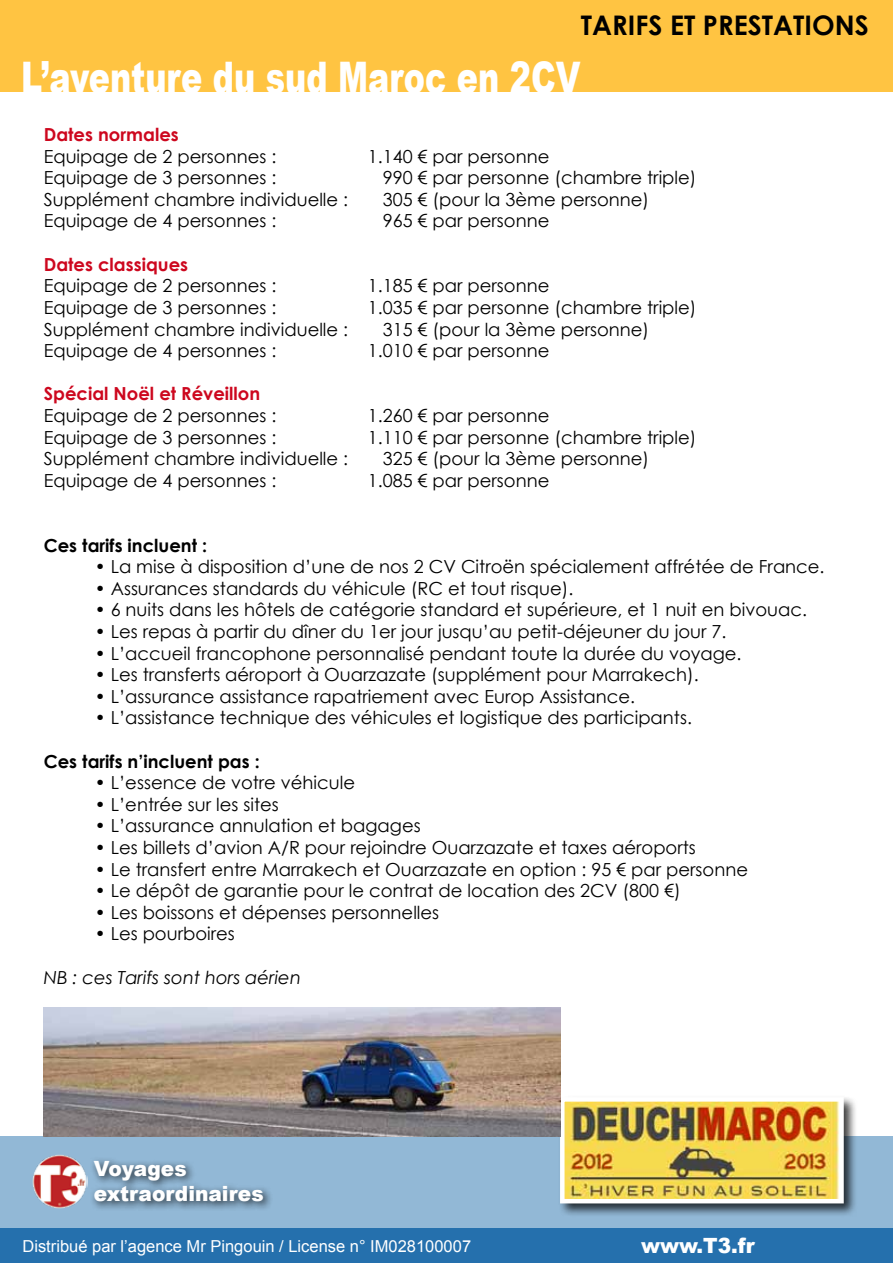
<style>
.page{position:relative;width:893px;height:1263px;background:#fff}
.page>*{position:absolute;margin:0;border:0;box-sizing:border-box;transform-origin:0 0}
.t1{font:900 43.5px "Arial";color:#fff;scale:.73 1}
.t2{font:700 27px "Century Gothic";color:#000}
.t3{font:900 21px/25.2px "Arial";color:#fff;scale:.96 1}
.t4{font:18px "Century Gothic";color:#000}
.t5{font:700 18px "Century Gothic";color:#cd071e}
.t6{font:700 18px "Century Gothic";color:#000}
.t7{font:italic 18px "Century Gothic";color:#000}
.t8{font:16.5px "Arial";color:#fff}
</style>
<div class="page">
<div style="left:0;top:1136px;width:893px;height:110px;background:#92b8d6"></div>
<div style="left:0;top:0;width:893px;height:92px;background:#ffc442"></div>
<div style="left:0;top:1229px;width:893px;height:34px;background:#2570ad"></div>
<div style="left:90px;top:1156px;width:184px;height:56px;background:#000;opacity:.75"></div>
<img style="left:32px;top:1154px;width:55px;height:55px">
<hr style="left:0;top:799px;width:1px;height:464px;background:#fff">
<div style="left:558px;top:1095px;width:300px;height:122px;background:#000;opacity:.75"></div>
<img style="left:565px;top:1102px;width:274px;height:96px">
<div style="left:560px;top:1097px;width:284px;height:106px;border:4px solid #fff"></div>
<img style="left:44px;top:1008px;width:516px;height:128px">
<h2 class="t2" style="left:581px;top:8px;width:289px">Tarifs et prestations</h2>
<h1 class="t1" style="left:21px;top:46px;width:767px">L’aventure du sud Maroc en 2CV</h1>
<p class="t5" style="left:44px;top:123px;width:137px">Dates normales</p>
<p class="t4" style="left:44px;top:145px;width:234px">Equipage de 2 personnes :</p>
<p class="t4" style="left:368px;top:145px;width:183px">1.140 € par personne</p>
<p class="t4" style="left:44px;top:167px;width:234px">Equipage de 3 personnes :</p>
<p class="t4" style="left:383px;top:167px;width:315px">990 € par personne (chambre triple)</p>
<p class="t4" style="left:44px;top:188px;width:306px">Supplément chambre individuelle :</p>
<p class="t4" style="left:383px;top:188px;width:268px">305 € (pour la 3ème personne)</p>
<p class="t4" style="left:44px;top:210px;width:234px">Equipage de 4 personnes :</p>
<p class="t4" style="left:383px;top:210px;width:168px">965 € par personne</p>
<p class="t5" style="left:44px;top:253px;width:146px">Dates classiques</p>
<p class="t4" style="left:44px;top:275px;width:234px">Equipage de 2 personnes :</p>
<p class="t4" style="left:368px;top:275px;width:183px">1.185 € par personne</p>
<p class="t4" style="left:44px;top:296px;width:234px">Equipage de 3 personnes :</p>
<p class="t4" style="left:368px;top:296px;width:330px">1.035 € par personne (chambre triple)</p>
<p class="t4" style="left:44px;top:318px;width:306px">Supplément chambre individuelle :</p>
<p class="t4" style="left:383px;top:318px;width:268px">315 € (pour la 3ème personne)</p>
<p class="t4" style="left:44px;top:340px;width:234px">Equipage de 4 personnes :</p>
<p class="t4" style="left:368px;top:340px;width:183px">1.010 € par personne</p>
<p class="t5" style="left:44px;top:382px;width:218px">Spécial N oël et Réveillon</p>
<p class="t4" style="left:44px;top:404px;width:234px">Equipage de 2 personnes :</p>
<p class="t4" style="left:368px;top:404px;width:183px">1.260 € par personne</p>
<p class="t4" style="left:44px;top:426px;width:234px">Equipage de 3 personnes :</p>
<p class="t4" style="left:368px;top:426px;width:330px">1.110 € par personne (chambre triple)</p>
<p class="t4" style="left:44px;top:448px;width:306px">Supplément chambre individuelle :</p>
<p class="t4" style="left:383px;top:448px;width:268px">325 € (pour la 3ème personne)</p>
<p class="t4" style="left:44px;top:469px;width:234px">Equipage de 4 personnes :</p>
<p class="t4" style="left:368px;top:469px;width:183px">1.085 € par personne</p>
<p class="t6" style="left:44px;top:534px;width:165px">Ces tarifs incluent :</p>
<p class="t4" style="left:95px;top:556px;width:731px">• La mise à disposition d’une de nos 2 CV Citroën spécialement affrétée de France.</p>
<p class="t4" style="left:95px;top:577px;width:480px">• Assurances standards du véhicule (RC et tout risque).</p>
<p class="t4" style="left:95px;top:599px;width:714px">• 6 nuits dans les hôtels de catégorie standard et supérieure, et 1 nuit en bivouac.</p>
<p class="t4" style="left:95px;top:620px;width:633px">• Les repas à partir du dîner du 1er jour jusqu’au petit-déjeuner du jour 7.</p>
<p class="t4" style="left:95px;top:642px;width:648px">• L’accueil francophone personnalisé pendant toute la durée du voyage.</p>
<p class="t4" style="left:95px;top:664px;width:605px">• Les transferts aéroport à Ouarzazate (supplément pour Marrakech).</p>
<p class="t4" style="left:95px;top:685px;width:542px">• L’assurance assistance rapatriement avec Europ Assistance.</p>
<p class="t4" style="left:95px;top:707px;width:599px">• L’assistance technique des véhicules et logistique des participants.</p>
<p class="t6" style="left:44px;top:750px;width:217px">Ces tarifs n’incluent pas :</p>
<p class="t4" style="left:95px;top:772px;width:262px">• L’essence de votre véhicule</p>
<p class="t4" style="left:95px;top:793px;width:186px">• L’entrée sur les sites</p>
<p class="t4" style="left:95px;top:815px;width:327px">• L’assurance annulation et bagages</p>
<p class="t4" style="left:95px;top:836px;width:603px">• Les billets d’avion A/R pour rejoindre Ouarzazate et taxes aéroports</p>
<p class="t4" style="left:95px;top:858px;width:655px">• Le transfert entre Marrakech et Ouarzazate en option : 95 € par personne</p>
<p class="t4" style="left:95px;top:880px;width:587px">• Le dépôt de garantie pour le contrat de location des 2CV (800 €)</p>
<p class="t4" style="left:95px;top:901px;width:346px">• Les boissons et dépenses personnelles</p>
<p class="t4" style="left:95px;top:923px;width:141px">• Les pourboires</p>
<p class="t7" style="left:44px;top:966px;width:259px">NB : ces Tarifs sont hors aérien</p>
<p class="t3" style="left:94px;top:1155px;width:178px">Voyages extraordinaires</p>
<p class="t8" style="left:22px;top:1235px;width:450px">Distribué par l’agence Mr Pingouin / License n° IM028100007</p>
<p class="t3" style="left:641px;top:1232px;width:120px">www.T3.fr</p>
</div>
